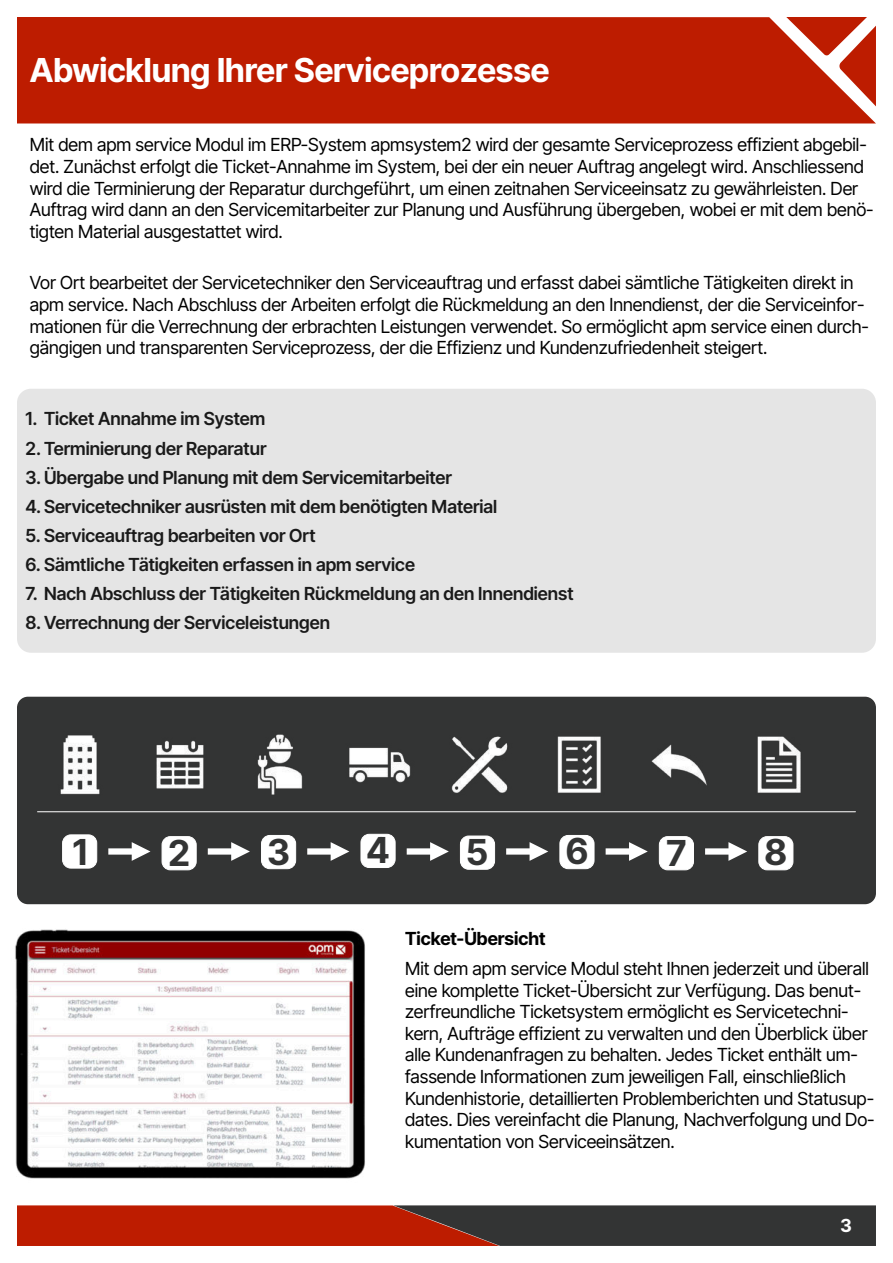
<style>
.page{position:relative;width:893px;height:1263px;background:#fff}
.page>*{position:absolute;margin:0;border:0;box-sizing:border-box;transform-origin:0 0}
.t1{font:700 35.85px "Inter Tight";color:#333434}
.t2{font:700 33px "Inter Tight";color:#fff}
.t3{font:18px/21.6px "Inter Tight";color:#000}
.t4{font:600 18px "Inter Tight";color:#000}
.t5{font:700 18px "Inter Tight";color:#000}
.t6{font:700 18px "Inter Tight";color:#fff}
</style>
<div class="page">
<svg style="left:17px;top:1205px;width:859px;height:41px;background:#792a1c"></svg>
<div style="left:17px;top:17px;width:859px;height:106px;background:#bd1c00"></div>
<svg style="left:786px;top:17px;width:90px;height:89px"></svg>
<div style="left:17px;top:389px;width:859px;height:264px;background:#e5e5e5;border-radius:14px"></div>
<div style="left:17px;top:697px;width:859px;height:207px;background:#333434;border-radius:11px"></div>
<img style="left:60px;top:734px;width:741px;height:61px">
<hr style="left:38px;top:811px;width:817px;height:1px;background:#fff">
<svg style="left:132px;top:842px;width:18px;height:19px"></svg>
<div style="left:108px;top:848px;width:27px;height:7px;background:#fff"></div>
<svg style="left:231px;top:842px;width:19px;height:19px"></svg>
<div style="left:208px;top:848px;width:27px;height:7px;background:#fff"></div>
<svg style="left:331px;top:842px;width:18px;height:19px"></svg>
<div style="left:307px;top:848px;width:27px;height:7px;background:#fff"></div>
<svg style="left:430px;top:842px;width:19px;height:19px"></svg>
<div style="left:407px;top:848px;width:27px;height:7px;background:#fff"></div>
<svg style="left:530px;top:842px;width:18px;height:19px"></svg>
<div style="left:506px;top:848px;width:27px;height:7px;background:#fff"></div>
<svg style="left:629px;top:842px;width:19px;height:19px"></svg>
<div style="left:606px;top:848px;width:27px;height:7px;background:#fff"></div>
<svg style="left:728px;top:842px;width:19px;height:19px"></svg>
<div style="left:705px;top:848px;width:27px;height:7px;background:#fff"></div>
<div style="left:62px;top:834px;width:35px;height:34px;background:#fff;border:1px solid #fff;border-radius:8px"></div>
<div style="left:162px;top:836px;width:35px;height:34px;background:#fff;border:1px solid #fff;border-radius:8px"></div>
<div style="left:261px;top:835px;width:35px;height:34px;background:#fff;border:1px solid #fff;border-radius:8px"></div>
<div style="left:361px;top:834px;width:34px;height:34px;background:#fff;border:1px solid #fff;border-radius:8px"></div>
<div style="left:460px;top:836px;width:35px;height:34px;background:#fff;border:1px solid #fff;border-radius:8px"></div>
<div style="left:559px;top:835px;width:35px;height:34px;background:#fff;border:1px solid #fff;border-radius:8px"></div>
<div style="left:659px;top:836px;width:35px;height:34px;background:#fff;border:1px solid #fff;border-radius:8px"></div>
<div style="left:758px;top:836px;width:35px;height:34px;background:#fff;border:1px solid #fff;border-radius:8px"></div>
<img style="left:15px;top:929px;width:350px;height:250px">
<h2 class="t2" style="left:30px;top:46px;width:521px">Abwicklung Ihrer Serviceprozesse</h2>
<p class="t3" style="left:30px;top:134px;width:845px">Mit dem apm service Modul im ERP-System apmsystem2 wird der gesamte Serviceprozess effizient abgebil&shy;det. Zunächst erfolgt die Ticket-Annahme im System, bei der ein neuer Auftrag angelegt wird. Anschliessend wird die Terminierung der Reparatur durchgeführt, um einen zeitnahen Serviceeinsatz zu gewährleisten. Der Auftrag wird dann an den Servicemitarbeiter zur Planung und Ausführung übergeben, wobei er mit dem benö&shy;tigten Material ausgestattet wird.</p>
<p class="t3" style="left:30px;top:272px;width:841px">Vor Ort bearbeitet der Servicetechniker den Serviceauftrag und erfasst dabei sämtliche Tätigkeiten direkt in apm service. Nach Abschluss der Arbeiten erfolgt die Rückmeldung an den Innendienst, der die Serviceinfor&shy;mationen für die Verrechnung der erbrachten Leistungen verwendet. So ermöglicht apm service einen durch&shy;gängigen und transparenten Serviceprozess, der die Effizienz und Kundenzufriedenheit steigert.</p>
<p class="t4" style="left:26px;top:405px;width:241px">1. Ticket Annahme im System</p>
<p class="t4" style="left:26px;top:435px;width:243px">2. Terminierung der Reparatur</p>
<p class="t4" style="left:26px;top:464px;width:428px">3. Übergabe und Planung mit dem Servicemitarbeiter</p>
<p class="t4" style="left:26px;top:493px;width:473px">4. Servicetechniker ausrüsten mit dem benötigten Material</p>
<p class="t4" style="left:26px;top:522px;width:292px">5. Serviceauftrag bearbeiten vor Ort</p>
<p class="t4" style="left:26px;top:551px;width:391px">6. Sämtliche Tätigkeiten erfassen in apm service</p>
<p class="t4" style="left:26px;top:580px;width:550px">7. Nach Abschluss der Tätigkeiten Rückmeldung an den Innendienst</p>
<p class="t4" style="left:26px;top:609px;width:306px">8. Verrechnung der Serviceleistungen</p>
<h1 class="t1" style="left:73px;top:825px;width:16px">1</h1>
<h1 class="t1" style="left:168px;top:826px;width:23px">2</h1>
<h1 class="t1" style="left:267px;top:825px;width:24px">3</h1>
<h1 class="t1" style="left:366px;top:823px;width:25px">4</h1>
<h1 class="t1" style="left:466px;top:825px;width:23px">5</h1>
<h1 class="t1" style="left:566px;top:824px;width:24px">6</h1>
<h1 class="t1" style="left:666px;top:826px;width:21px">7</h1>
<h1 class="t1" style="left:765px;top:825px;width:24px">8</h1>
<p class="t5" style="left:405px;top:925px;width:142px">Ticket-Übersicht</p>
<p class="t3" style="left:405px;top:957px;width:471px">Mit dem apm service Modul steht Ihnen jederzeit und überall eine komplette Ticket-Übersicht zur Verfügung. Das benut&shy;zerfreundliche Ticketsystem ermöglicht es Servicetechni&shy;kern, Aufträge effizient zu verwalten und den Überblick über alle Kundenanfragen zu behalten. Jedes Ticket enthält um&shy;fassende Informationen zum jeweiligen Fall, einschließlich Kundenhistorie, detaillierten Problemberichten und Statusup&shy;dates. Dies vereinfacht die Planung, Nachverfolgung und Do&shy;kumentation von Serviceeinsätzen.</p>
<p class="t6" style="left:840px;top:1212px;width:13px">3</p>
</div>
